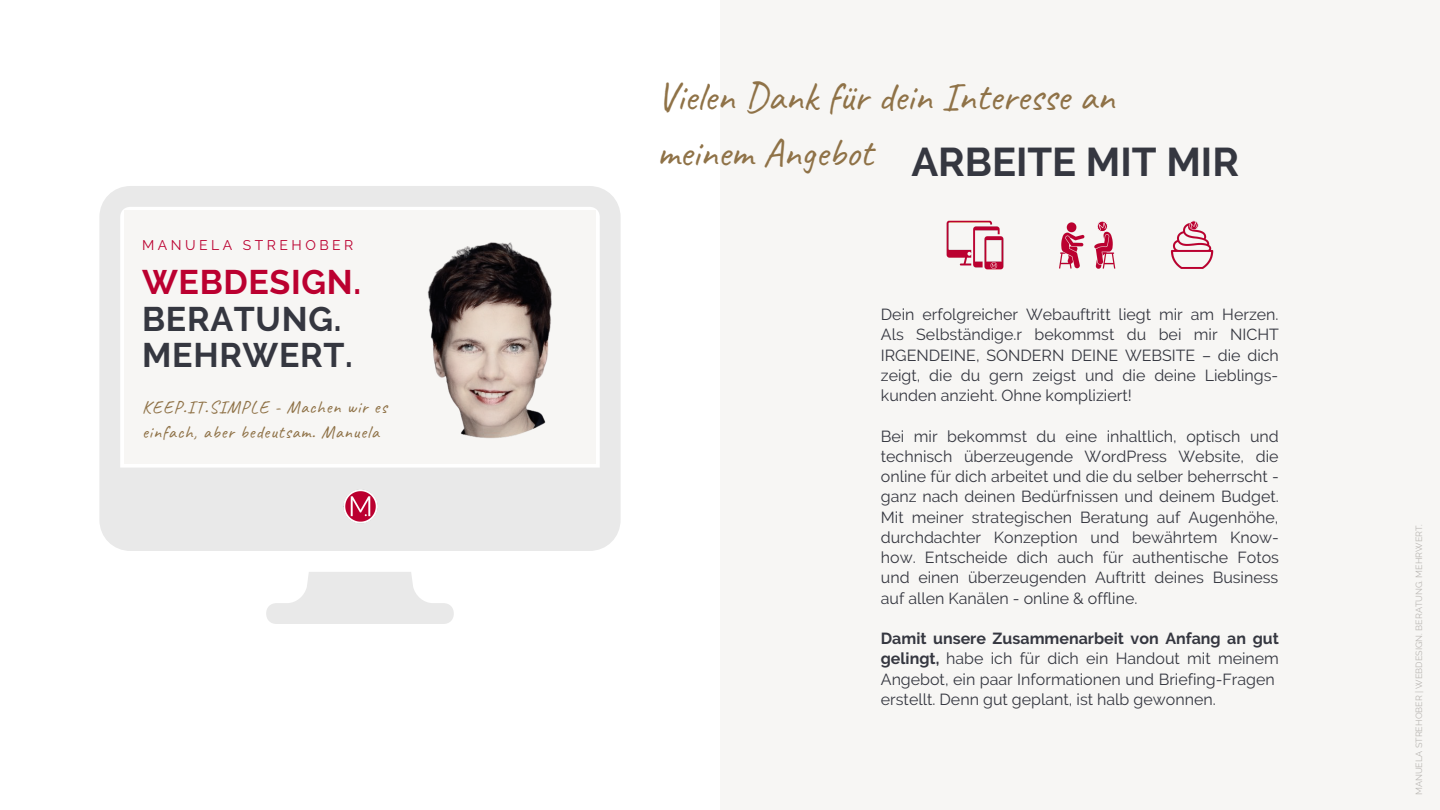
<style>
.page{position:relative;width:1440px;height:810px;background:#fff}
.page>*{position:absolute;margin:0;border:0;box-sizing:border-box;transform-origin:0 0}
.t1{font:40px/55.5px "Caveat";color:#8f7247}
.t2{font:700 40px "Raleway";color:#353740}
.t3{font:700 34px/36.8px "Raleway";letter-spacing:.02em;color:#353740}
.t4{font:18px/24.8px "Caveat";letter-spacing:.05em;color:#8f7247}
.t5{font:16px/20.2px "Raleway";color:#353740;text-align:justify}
.t6{font:14px "Raleway";letter-spacing:.25em;color:#bb0030}
.t7{font:9px "Raleway";color:#bbb8b4}
.s1{color:#bb0030}
.s2{font-weight:700}
</style>
<div class="page">
<svg style="left:99px;top:186px;width:522px;height:438px;fill:#e9e9e9"></svg>
<div style="left:124px;top:210px;width:472px;height:254px;background:#f6f4f2"></div>
<div style="left:720px;top:0;width:720px;height:810px;background:#f6f4f2"></div>
<img style="left:343px;top:490px;width:34px;height:34px">
<img style="left:427px;top:242px;width:125px;height:196px">
<img style="left:1170px;top:220px;width:44px;height:49px">
<img style="left:1059px;top:221px;width:57px;height:48px">
<img style="left:946px;top:221px;width:58px;height:49px">
<p class="t6" style="left:142px;top:237px;width:213px">MANUELA STREHOBER</p>
<p class="t3" style="left:142px;top:263px;width:221px"><span class="s1">WEBDESIGN.<br></span>BERATUNG.<br>MEHRWERT.</p>
<p class="t4" style="left:142px;top:395px;width:246px">KEEP.IT.SIMPLE - Machen wir es einfach, aber bedeutsam. Manuela</p>
<p class="t1" style="left:657px;top:69px;width:459px">Vielen Dank für dein Interesse an meinem Angebot</p>
<p class="t2" style="left:911px;top:139px;width:329px">ARBEITE MIT MIR</p>
<p class="t5" style="left:881px;top:304px;width:400px">Dein erfolgreicher Webauftritt liegt mir am Herzen.<br>Als Selbständige.r bekommst du bei mir NICHT IRGENDEINE, SONDERN DEINE WEBSITE – die dich zeigt, die du gern zeigst und die deine Lieblings&shy;kunden anzieht. Ohne kompliziert!</p>
<p class="t5" style="left:881px;top:426px;width:400px">Bei mir bekommst du eine inhaltlich, optisch und technisch überzeugende WordPress Website, die online für dich arbeitet und die du selber beherrscht - ganz nach deinen Bedürfnissen und deinem Budget.<br>Mit meiner strategischen Beratung auf Augenhöhe, durchdachter Konzeption und bewährtem Know&shy;how. Entscheide dich auch für authentische Fotos und einen überzeugenden Auftritt deines Business auf allen Kanälen - online &amp; offline.</p>
<p class="t5" style="left:881px;top:628px;width:400px;text-align:left"><span class="s2">Damit unsere Zusammenarbeit von Anfang an gut gelingt,</span> habe ich für dich ein Handout mit meinem Angebot, ein paar Informationen und Briefing-Fragen erstellt. Denn gut geplant, ist halb gewonnen.</p>
<p class="t7" style="left:1414px;top:795px;width:273px;rotate:-90deg">MANUELA STREHOBER | WEBDESIGN. BERATUNG. MEHRWERT.</p>
</div>
